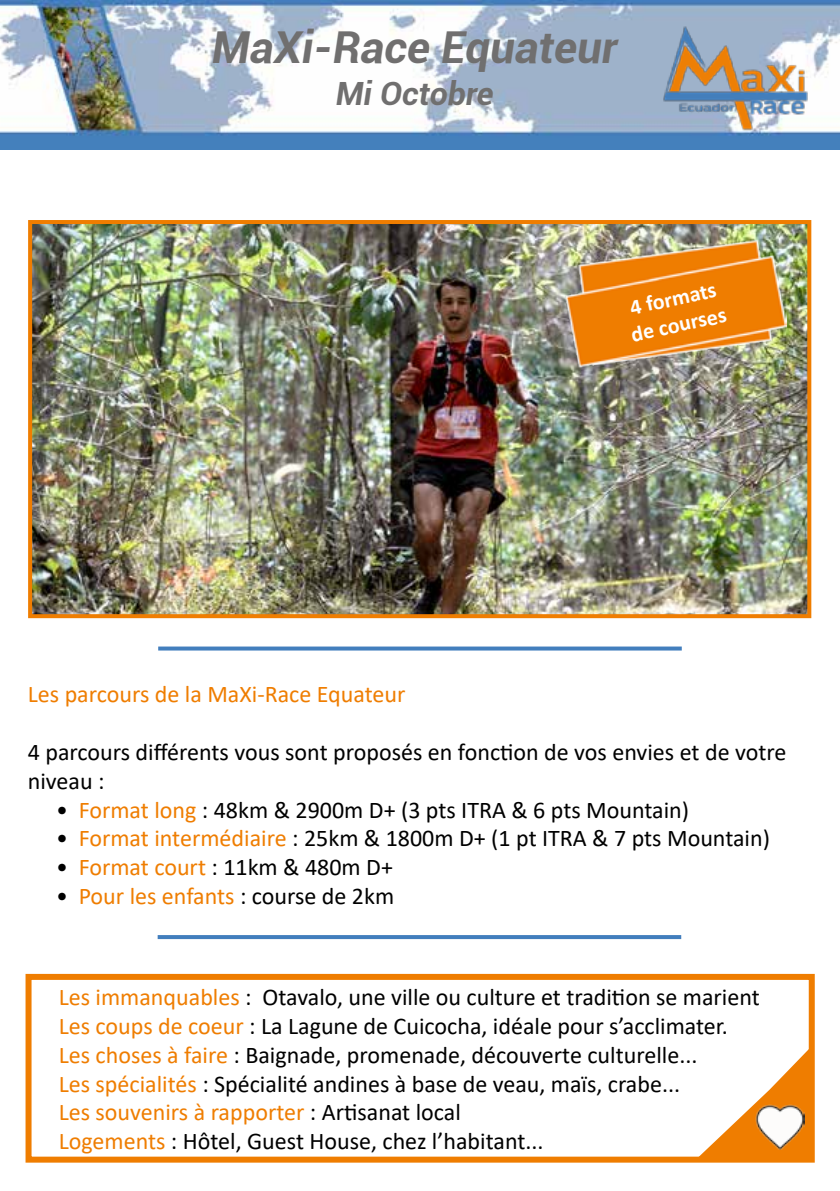
<style>
.page{position:relative;width:840px;height:1191px;background:#fff}
.page>*{position:absolute;margin:0;border:0;box-sizing:border-box;transform-origin:0 0}
.t1{font:italic 700 44px "Roboto";color:#706f6f}
.t2{font:italic 700 32px "Roboto";color:#706f6f}
.t3{font:24px/28.8px "Calibri";color:#000}
.t4{font:24px "Calibri";color:#ef7d00}
.t5{font:700 22px/26.4px "Calibri";color:#fff}
.s1{color:#ef7d00}
.s2{color:#000}
</style>
<div class="page">
<img style="left:0;top:0;width:839px;height:150px">
<img style="left:33px;top:225px;width:772px;height:388px">
<div style="left:28px;top:220px;width:782px;height:398px;border:4px solid #ef7d00"></div>
<img style="left:555px;top:230px;width:231px;height:147px">
<svg style="left:158px;top:646px;width:523px;height:4px;background:#5b8fc5"></svg>
<svg style="left:157px;top:935px;width:523px;height:4px;background:#4580be"></svg>
<img style="left:656px;top:21px;width:154px;height:110px">
<div style="left:26px;top:974px;width:788px;height:188px;border:6px solid #ef7d00"></div>
<svg style="left:693px;top:1044px;width:120px;height:117px"></svg>
<img style="left:754px;top:1104px;width:50px;height:45px">
<h1 class="t1" style="left:212px;top:16px;width:407px">MaXi-Race Equateur</h1>
<h2 class="t2" style="left:335px;top:71px;width:159px">Mi Octobre</h2>
<p class="t5" style="left:622px;top:295px;width:98px;rotate:-12deg">4 formats de courses</p>
<p class="t4" style="left:28px;top:677px;width:379px">Les parcours de la MaXi-Race Equateur</p>
<p class="t3" style="left:28px;top:737px;width:759px">4 parcours différents vous sont proposés en fonction de vos envies et de votre niveau :</p>
<p class="t3" style="left:56px;top:794px;width:634px">• <span class="s1">Format long</span> : 48km &amp; 2900m D+ (3 pts ITRA &amp; 6 pts Mountain)</p>
<p class="t3" style="left:56px;top:823px;width:715px">• <span class="s1">Format intermédiaire</span> : 25km &amp; 1800m D+ (1 pt ITRA &amp; 7 pts Mountain)</p>
<p class="t3" style="left:56px;top:852px;width:338px">• <span class="s1">Format court</span> : 11km &amp; 480m D+</p>
<p class="t4" style="left:56px;top:879px;width:339px"><span class="s2">•</span> Pour les enfants <span class="s2">: course de 2km</span></p>
<p class="t3" style="left:59px;top:982px;width:702px"><span class="s1">Les immanquables</span> : Otavalo, une ville ou culture et tradition se marient <span class="s1">Les coups de coeur</span> : La Lagune de Cuicocha, idéale pour s’acclimater.<br><span class="s1">Les choses à faire</span> : Baignade, promenade, découverte culturelle...<br><span class="s1">Les spécialités</span> : Spécialité andines à base de veau, maïs, crabe...<br><span class="s1">Les souvenirs à rapporter</span> : Artisanat local<br><span class="s1">Logements</span> : Hôtel, Guest House, chez l’habitant...</p>
</div>
